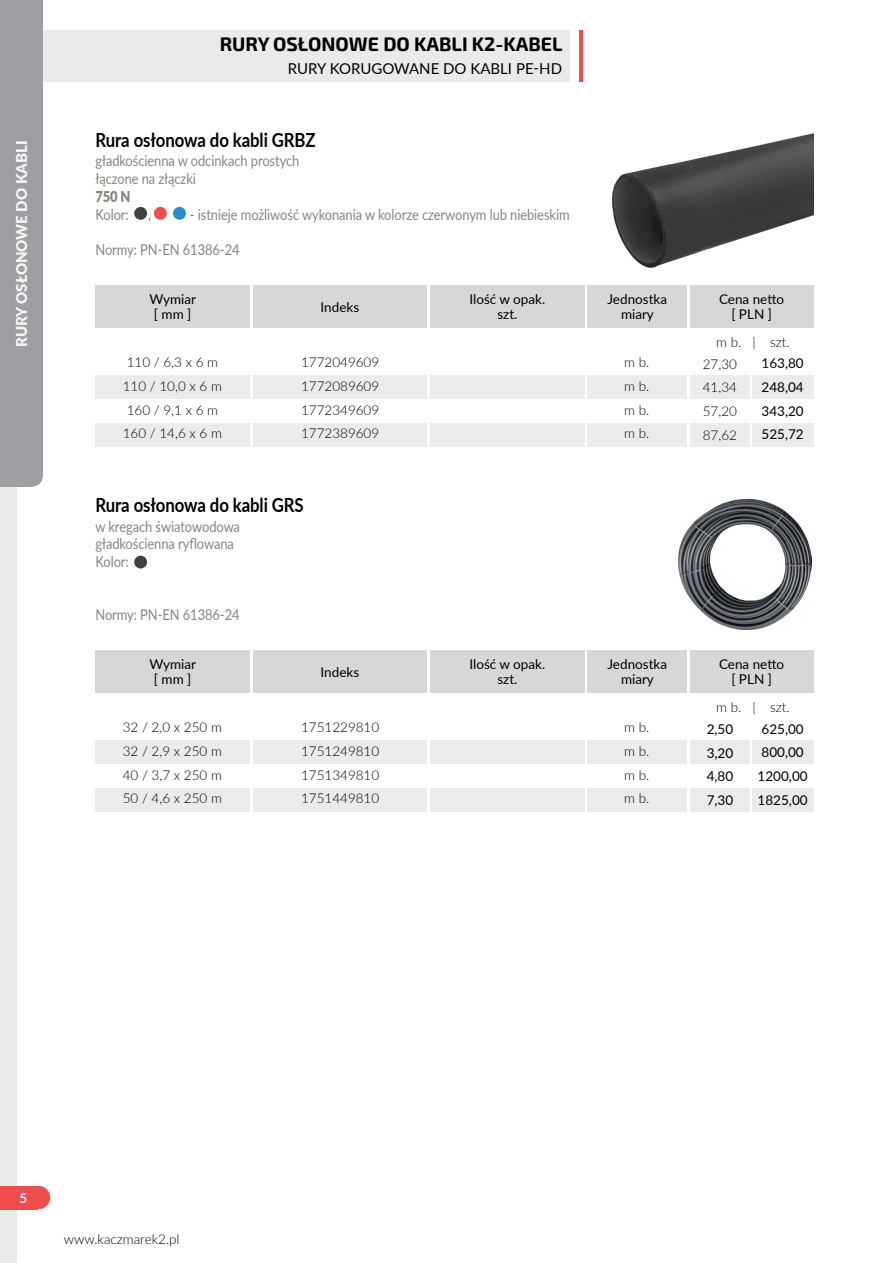
<style>
.page{position:relative;width:893px;height:1263px;background:#fff}
.page>*{position:absolute;margin:0;border:0;box-sizing:border-box;transform-origin:0 0}
.t1{font:700 19.5px "Lato";letter-spacing:-.005em;color:#000;scale:.86 1}
.t2{font:700 19.5px "Exo 2";color:#000}
.t3{font:15px/17.7px "Lato";letter-spacing:-.005em;color:#88847e;scale:.86 1}
.t4{font:15px "Lato";color:#000}
.t5{font:900 15px "Lato";color:#f4f4f4}
.t6{font:900 15px "Lato";color:#88847e;scale:.86 1}
.t7{font:300 13.5px/23.7px "Lato";color:#000;text-align:justify}
.t8{font:13.5px/23.7px "Lato";color:#000;text-align:center}
.t9{font:700 13.5px "Lato";color:#fff}
</style>
<div class="page">
<div style="left:40px;top:31px;width:530px;height:51px;background:#eaeaea"></div>
<div style="left:23px;top:0;width:20px;height:477px;background:#9d9fa2"></div>
<div style="left:0;top:0;width:30px;height:487px;background:#9d9fa2"></div>
<div style="left:18px;top:469px;width:24px;height:18px;background:#9d9fa2;border-radius:50%"></div>
<div style="left:0;top:487px;width:17px;height:776px;background:#e9eaea"></div>
<div style="left:0;top:1186px;width:38px;height:23px;background:#ed4e4d"></div>
<div style="left:26px;top:1186px;width:24px;height:23px;background:#ed4e4d;border-radius:50%"></div>
<hr style="left:580px;top:31px;width:3px;height:51px;background:#ed4e4d">
<div style="left:690px;top:285px;width:123px;height:42px;background:#d5d7d8"></div>
<div style="left:690px;top:375px;width:60px;height:24px;background:#ebebec"></div>
<div style="left:752px;top:375px;width:61px;height:24px;background:#ebebec"></div>
<div style="left:690px;top:423px;width:60px;height:23px;background:#ebebec"></div>
<div style="left:752px;top:423px;width:61px;height:23px;background:#ebebec"></div>
<div style="left:95px;top:285px;width:155px;height:42px;background:#d5d7d8"></div>
<div style="left:253px;top:285px;width:174px;height:42px;background:#d5d7d8"></div>
<div style="left:430px;top:285px;width:155px;height:42px;background:#d5d7d8"></div>
<div style="left:587px;top:285px;width:100px;height:42px;background:#d5d7d8"></div>
<div style="left:430px;top:375px;width:155px;height:24px;background:#ebebec"></div>
<div style="left:430px;top:423px;width:155px;height:23px;background:#ebebec"></div>
<div style="left:95px;top:375px;width:155px;height:24px;background:#ebebec"></div>
<div style="left:253px;top:375px;width:174px;height:24px;background:#ebebec"></div>
<div style="left:587px;top:375px;width:100px;height:24px;background:#ebebec"></div>
<div style="left:95px;top:423px;width:155px;height:23px;background:#ebebec"></div>
<div style="left:253px;top:423px;width:174px;height:23px;background:#ebebec"></div>
<div style="left:587px;top:423px;width:100px;height:23px;background:#ebebec"></div>
<img style="left:612px;top:134px;width:201px;height:134px">
<div style="left:135px;top:208px;width:11px;height:11px;background:#414042;border-radius:50%"></div>
<div style="left:134px;top:207px;width:13px;height:13px;border:2px solid #414042;border-radius:50%"></div>
<div style="left:135px;top:556px;width:11px;height:12px;background:#414042;border-radius:50%"></div>
<div style="left:134px;top:556px;width:13px;height:12px;border:2px solid #414042;border-radius:50%"></div>
<div style="left:690px;top:650px;width:123px;height:43px;background:#d5d7d8"></div>
<div style="left:690px;top:740px;width:60px;height:24px;background:#ebebec"></div>
<div style="left:752px;top:740px;width:61px;height:24px;background:#ebebec"></div>
<div style="left:690px;top:788px;width:60px;height:23px;background:#ebebec"></div>
<div style="left:752px;top:788px;width:61px;height:23px;background:#ebebec"></div>
<div style="left:95px;top:650px;width:155px;height:43px;background:#d5d7d8"></div>
<div style="left:253px;top:650px;width:174px;height:43px;background:#d5d7d8"></div>
<div style="left:430px;top:650px;width:155px;height:43px;background:#d5d7d8"></div>
<div style="left:587px;top:650px;width:100px;height:43px;background:#d5d7d8"></div>
<div style="left:430px;top:740px;width:155px;height:24px;background:#ebebec"></div>
<div style="left:430px;top:788px;width:155px;height:23px;background:#ebebec"></div>
<div style="left:95px;top:740px;width:155px;height:24px;background:#ebebec"></div>
<div style="left:253px;top:740px;width:174px;height:24px;background:#ebebec"></div>
<div style="left:587px;top:740px;width:100px;height:24px;background:#ebebec"></div>
<div style="left:95px;top:788px;width:155px;height:23px;background:#ebebec"></div>
<div style="left:253px;top:788px;width:174px;height:23px;background:#ebebec"></div>
<div style="left:587px;top:788px;width:100px;height:23px;background:#ebebec"></div>
<img style="left:679px;top:498px;width:132px;height:131px">
<div style="left:155px;top:208px;width:11px;height:11px;background:#ed4e4d;border-radius:50%"></div>
<div style="left:154px;top:207px;width:13px;height:13px;border:2px solid #ed4e4d;border-radius:50%"></div>
<div style="left:174px;top:208px;width:11px;height:11px;background:#2c8bc9;border-radius:50%"></div>
<div style="left:173px;top:207px;width:13px;height:13px;border:2px solid #2c8bc9;border-radius:50%"></div>
<p class="t5" style="left:11px;top:347px;width:208px;rotate:-90deg">rury osłonowe do kabli</p>
<h1 class="t2" style="left:220px;top:33px;width:297px">RURY OSłONOWE DO KABLI K2-kabel</h1>
<p class="t4" style="left:288px;top:58px;width:276px">RURY KORUGOWANE DO KABLI PE-HD</p>
<h1 class="t1" style="left:95px;top:126px;width:258px">Rura osłonowa do kabli GRBZ</h1>
<p class="t3" style="left:95px;top:151px;width:239px">gładkościenna w odcinkach prostych łączone na złączki</p>
<p class="t6" style="left:95px;top:185px;width:40px">750 N</p>
<p class="t3" style="left:95px;top:205px;width:40px">Kolor:</p>
<p class="t3" style="left:148px;top:205px;width:5px">,</p>
<p class="t3" style="left:190px;top:205px;width:443px">- istnieje możliwość wykonania w kolorze czerwonym lub niebieskim</p>
<p class="t3" style="left:95px;top:240px;width:169px">Normy: PN-EN 61386-24</p>
<p class="t8" style="left:149px;top:291px;width:48px;line-height:15px">Wymiar [ mm ]</p>
<p class="t8" style="left:321px;top:294px;width:40px">Indeks</p>
<p class="t8" style="left:469px;top:291px;width:77px;line-height:15px">Ilość w opak. szt.</p>
<p class="t8" style="left:607px;top:291px;width:61px;line-height:15px">Jednostka miary</p>
<p class="t7" style="left:301px;top:350px;width:80px">1772049609<br>1772089609<br>1772349609<br>1772389609</p>
<p class="t7" style="left:123px;top:350px;width:101px;text-align:left">110 / 6,3 x 6 m<br>110 / 10,0 x 6 m<br>160 / 9,1 x 6 m<br>160 / 14,6 x 6 m</p>
<p class="t7" style="left:624px;top:350px;width:27px">m b. m b. m b. m b.</p>
<h1 class="t1" style="left:95px;top:491px;width:244px">Rura osłonowa do kabli GRS</h1>
<p class="t3" style="left:95px;top:517px;width:170px">w kregach światowodowa gładkościenna ryflowana<br>Kolor:</p>
<p class="t3" style="left:95px;top:605px;width:169px">Normy: PN-EN 61386-24</p>
<p class="t8" style="left:149px;top:656px;width:48px;line-height:15px">Wymiar [ mm ]</p>
<p class="t8" style="left:321px;top:659px;width:40px">Indeks</p>
<p class="t8" style="left:469px;top:656px;width:77px;line-height:15px">Ilość w opak. szt.</p>
<p class="t8" style="left:607px;top:656px;width:61px;line-height:15px">Jednostka miary</p>
<p class="t7" style="left:301px;top:715px;width:80px">1751229810<br>1751249810<br>1751349810<br>1751449810</p>
<p class="t7" style="left:123px;top:715px;width:101px">32 / 2,0 x 250 m 32 / 2,9 x 250 m 40 / 3,7 x 250 m 50 / 4,6 x 250 m</p>
<p class="t7" style="left:624px;top:715px;width:27px">m b. m b. m b. m b.</p>
<p class="t8" style="left:719px;top:291px;width:67px;line-height:15px">Cena netto [ PLN ]</p>
<p class="t7" style="left:703px;top:351px;width:36px">27,30<br>41,34<br>57,20<br>87,62</p>
<p class="t8" style="left:761px;top:351px;width:44px;text-align:justify">163,80<br>248,04<br>343,20<br>525,72</p>
<p class="t7" style="left:716px;top:330px;width:75px">m b. | szt.</p>
<p class="t8" style="left:719px;top:656px;width:67px;line-height:15px">Cena netto [ PLN ]</p>
<p class="t8" style="left:707px;top:716px;width:28px;text-align:justify">2,50<br>3,20<br>4,80<br>7,30</p>
<p class="t8" style="left:758px;top:716px;width:52px;text-align:left">625,00<br>800,00<br>1200,00<br>1825,00</p>
<p class="t7" style="left:716px;top:695px;width:75px">m b. | szt.</p>
<p class="t9" style="left:20px;top:1188px;width:9px">5</p>
<p class="t7" style="left:64px;top:1226px;width:117px">www.kaczmarek2.pl</p>
</div>
